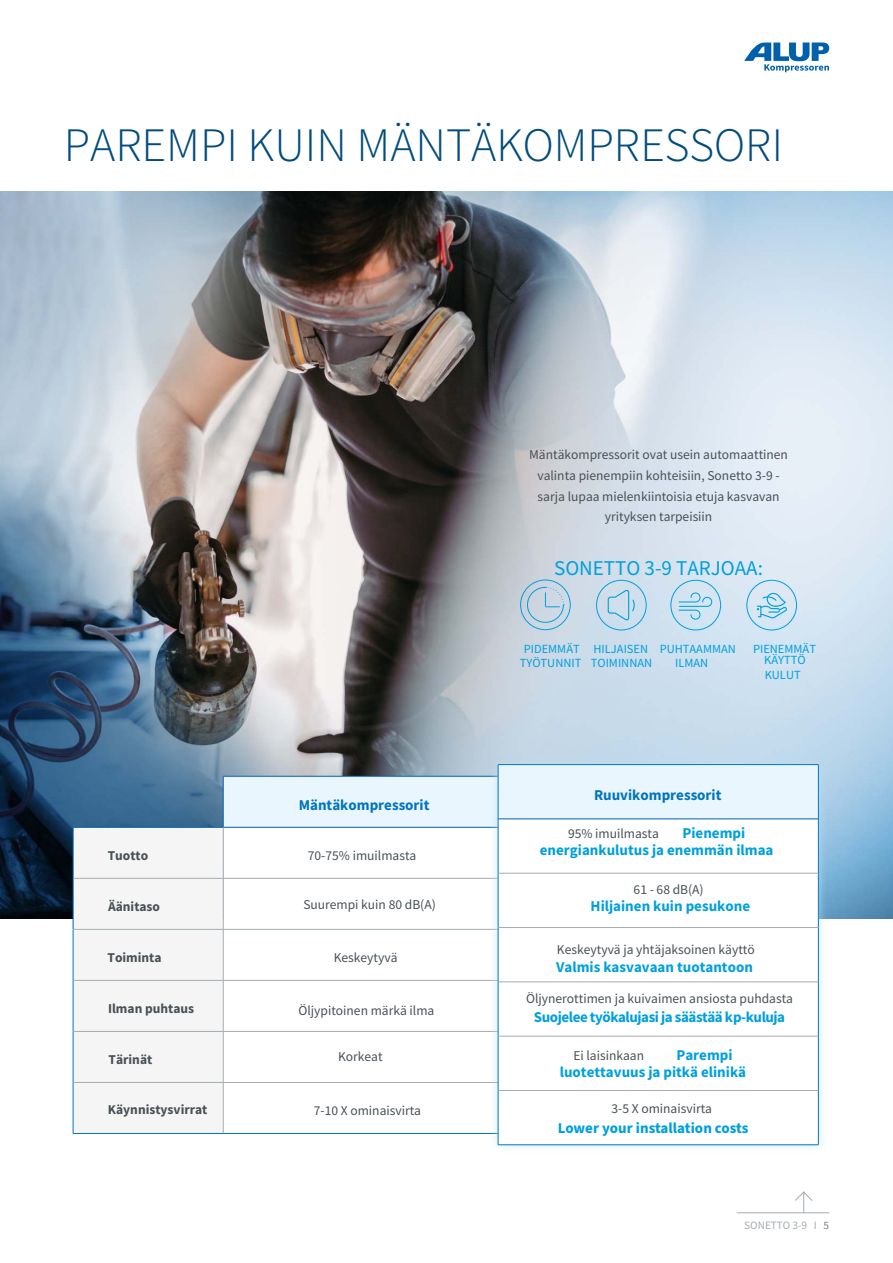
<style>
.page{position:relative;width:893px;height:1263px;background:#fff}
.page>*{position:absolute;margin:0;border:0;box-sizing:border-box;transform-origin:0 0}
.t1{font:300 48px "Source Sans Pro";color:#004c7d}
.t2{font:21px "Source Sans Pro";color:#00a0dd}
.t3{font:700 15px/16.8px "Source Sans Pro";color:#00a0dd}
.t4{font:700 15px "Source Sans Pro";letter-spacing:-.03em;color:#00a0dd}
.t5{font:700 15px "Source Sans Pro";color:#0075be}
.t6{font:13.5px/20.9px "Source Sans Pro";color:#485155;text-align:center}
.t7{font:700 13.5px "Source Sans Pro";color:#485155}
.t8{font:12.45px/13.8px "Source Sans Pro";color:#00a0dd;text-align:center}
.t9{font:11.25px "Source Sans Pro";color:#a4acb1}
.s1{color:#778085}
</style>
<div class="page">
<img style="left:0;top:191px;width:893px;height:727px">
<div style="left:223px;top:776px;width:281px;height:51px;background:#eaf6fe"></div>
<div style="left:74px;top:828px;width:149px;height:305px;background:#f5f5f5"></div>
<svg style="left:224px;top:828px;width:264px;height:101px"></svg>
<hr style="left:223px;top:776px;width:281px;height:1px;background:#0060ac">
<hr style="left:223px;top:776px;width:1px;height:51px;background:#0060ac">
<hr style="left:73px;top:827px;width:1px;height:51px;background:#0060ac">
<hr style="left:73px;top:878px;width:1px;height:51px;background:#0060ac">
<hr style="left:73px;top:827px;width:150px;height:1px;background:#0060ac">
<hr style="left:223px;top:827px;width:281px;height:1px;background:#0060ac">
<hr style="left:73px;top:929px;width:1px;height:51px;background:#0075be">
<hr style="left:73px;top:980px;width:1px;height:51px;background:#0075be">
<hr style="left:73px;top:1031px;width:1px;height:51px;background:#0075be">
<hr style="left:73px;top:1082px;width:1px;height:51px;background:#0075be">
<hr style="left:223px;top:827px;width:1px;height:51px;background:#a4acb1">
<hr style="left:73px;top:878px;width:150px;height:1px;background:#a4acb1">
<hr style="left:223px;top:878px;width:281px;height:1px;background:#a4acb1">
<hr style="left:223px;top:878px;width:1px;height:51px;background:#a4acb1">
<hr style="left:73px;top:929px;width:150px;height:1px;background:#a4acb1">
<hr style="left:223px;top:929px;width:281px;height:1px;background:#a4acb1">
<hr style="left:223px;top:929px;width:1px;height:51px;background:#a4acb1">
<hr style="left:73px;top:980px;width:150px;height:1px;background:#a4acb1">
<hr style="left:223px;top:980px;width:281px;height:1px;background:#a4acb1">
<hr style="left:223px;top:980px;width:1px;height:51px;background:#a4acb1">
<hr style="left:73px;top:1031px;width:150px;height:1px;background:#a4acb1">
<hr style="left:223px;top:1031px;width:281px;height:1px;background:#a4acb1">
<hr style="left:223px;top:1031px;width:1px;height:51px;background:#a4acb1">
<hr style="left:73px;top:1082px;width:150px;height:1px;background:#a4acb1">
<hr style="left:223px;top:1082px;width:281px;height:1px;background:#a4acb1">
<hr style="left:223px;top:1082px;width:1px;height:51px;background:#a4acb1">
<hr style="left:73px;top:1133px;width:150px;height:1px;background:#0075be">
<hr style="left:223px;top:1133px;width:281px;height:1px;background:#0075be">
<div style="left:488px;top:755px;width:340px;height:399px;background:#bce3fa;opacity:.75"></div>
<div style="left:498px;top:764px;width:321px;height:381px;background:#fff"></div>
<div style="left:498px;top:764px;width:320px;height:55px;background:#eaf6fe"></div>
<hr style="left:498px;top:764px;width:321px;height:1px;background:#0075be">
<hr style="left:498px;top:765px;width:1px;height:54px;background:#0075be">
<hr style="left:818px;top:765px;width:1px;height:54px;background:#0075be">
<hr style="left:498px;top:819px;width:1px;height:54px;background:#0075be">
<hr style="left:818px;top:819px;width:1px;height:54px;background:#0075be">
<hr style="left:498px;top:873px;width:1px;height:54px;background:#0075be">
<hr style="left:818px;top:873px;width:1px;height:54px;background:#0075be">
<hr style="left:498px;top:927px;width:1px;height:55px;background:#0075be">
<hr style="left:818px;top:927px;width:1px;height:55px;background:#0075be">
<hr style="left:498px;top:982px;width:1px;height:54px;background:#0075be">
<hr style="left:818px;top:982px;width:1px;height:54px;background:#0075be">
<hr style="left:498px;top:1036px;width:1px;height:54px;background:#0075be">
<hr style="left:818px;top:1036px;width:1px;height:54px;background:#0075be">
<hr style="left:498px;top:1090px;width:1px;height:54px;background:#0075be">
<hr style="left:818px;top:1090px;width:1px;height:54px;background:#0075be">
<hr style="left:498px;top:1144px;width:321px;height:1px;background:#0075be">
<hr style="left:498px;top:819px;width:320px;height:1px;background:#0060ac">
<hr style="left:498px;top:873px;width:320px;height:1px;background:#a4acb1">
<hr style="left:498px;top:927px;width:320px;height:1px;background:#a4acb1">
<hr style="left:498px;top:981px;width:320px;height:1px;background:#a4acb1">
<hr style="left:498px;top:1036px;width:320px;height:1px;background:#a4acb1">
<hr style="left:498px;top:1090px;width:320px;height:1px;background:#a4acb1">
<div style="left:520px;top:579px;width:51px;height:51px;border:1px solid #00a0dd;border-radius:50%"></div>
<svg style="left:527px;top:586px;width:37px;height:37px"></svg>
<div style="left:596px;top:580px;width:51px;height:50px;border:1px solid #00a0dd;border-radius:50%"></div>
<svg style="left:607px;top:589px;width:28px;height:33px"></svg>
<div style="left:670px;top:580px;width:51px;height:50px;border:1px solid #00a0dd;border-radius:50%"></div>
<svg style="left:679px;top:592px;width:33px;height:28px"></svg>
<div style="left:746px;top:580px;width:51px;height:50px;border:1px solid #00a0dd;border-radius:50%"></div>
<svg style="left:757px;top:593px;width:30px;height:25px"></svg>
<svg style="left:744px;top:43px;width:85px;height:29px"></svg>
<svg style="left:795px;top:1191px;width:18px;height:21px"></svg>
<hr style="left:737px;top:1212px;width:92px;height:1px;background:#a4acb1">
<h1 class="t1" style="left:64px;top:116px;width:721px">PAREMPI KUIN MÄNTÄKOMPRESSORI</h1>
<p class="t6" style="left:529px;top:444px;width:260px">Mäntäkompressorit ovat usein automaattinen valinta pienempiin kohteisiin, Sonetto 3-9 - sarja lupaa mielenkiintoisia etuja kasvavan yrityksen tarpeisiin</p>
<h2 class="t2" style="left:554px;top:560px;width:210px">SONETTO 3-9 TARJOAA:</h2>
<p class="t5" style="left:299px;top:795px;width:132px">Mäntäkompressorit</p>
<p class="t7" style="left:108px;top:846px;width:42px">Tuotto</p>
<p class="t6" style="left:308px;top:846px;width:110px">70-75% imuilmasta</p>
<p class="t7" style="left:108px;top:897px;width:54px">Äänitaso</p>
<p class="t6" style="left:303px;top:894px;width:134px">Suurempi kuin 80 dB(A)</p>
<p class="t7" style="left:108px;top:949px;width:56px">Toiminta</p>
<p class="t6" style="left:334px;top:947px;width:65px">Keskeytyvä</p>
<p class="t7" style="left:108px;top:1000px;width:88px">Ilman puhtaus</p>
<p class="t6" style="left:298px;top:1000px;width:137px">Öljypitoinen märkä ilma</p>
<p class="t7" style="left:109px;top:1051px;width:45px">Tärinät</p>
<p class="t6" style="left:338px;top:1046px;width:46px">Korkeat</p>
<p class="t7" style="left:108px;top:1100px;width:101px">Käynnistysvirrat</p>
<p class="t6" style="left:314px;top:1101px;width:109px">7-10 X ominaisvirta</p>
<p class="t8" style="left:520px;top:642px;width:63px">PIDEMMÄT<br>TYÖTUNNIT</p>
<p class="t8" style="left:591px;top:642px;width:63px;text-align:left">HILJAISEN<br>TOIMINNAN</p>
<p class="t8" style="left:675px;top:642px;width:62px;text-align:left;text-indent:-16px">PUHTAAMMAN<br>ILMAN</p>
<p class="t8" style="left:753px;top:644px;width:65px;line-height:10.8px">PIENEMMÄT<br>KÄYTTÖ</p>
<p class="t8" style="left:765px;top:668px;width:37px">KULUT</p>
<p class="t5" style="left:594px;top:785px;width:129px">Ruuvikompressorit</p>
<p class="t6" style="left:568px;top:824px;width:92px">95% imuilmasta</p>
<p class="t3" style="left:540px;top:825px;width:235px;text-indent:143px">Pienempi energiankulutus ja enemmän ilmaa</p>
<p class="t6" style="left:634px;top:880px;width:72px">61 - 68 dB(A)</p>
<p class="t3" style="left:591px;top:897px;width:161px">Hiljainen kuin pesukone</p>
<p class="t6" style="left:557px;top:939px;width:199px">Keskeytyvä ja yhtäjaksoinen käyttö</p>
<p class="t3" style="left:556px;top:958px;width:198px">Valmis kasvavaan tuotantoon</p>
<p class="t6" style="left:526px;top:988px;width:268px">Öljynerottimen ja kuivaimen ansiosta puhdasta</p>
<p class="t4" style="left:534px;top:1007px;width:253px">Suojelee työkalujasi ja säästää kp-kuluja</p>
<p class="t6" style="left:573px;top:1045px;width:72px">Ei laisinkaan</p>
<p class="t3" style="left:560px;top:1046px;width:188px;line-height:17.2px;text-indent:117px">Parempi luotettavuus ja pitkä elinikä</p>
<p class="t6" style="left:611px;top:1099px;width:102px">3-5 X ominaisvirta</p>
<p class="t3" style="left:558px;top:1121px;width:192px">Lower your installation costs</p>
<p class="t9" style="left:744px;top:1221px;width:86px">SONETTO 3-9 I <span class="s1">5</span></p>
</div>
